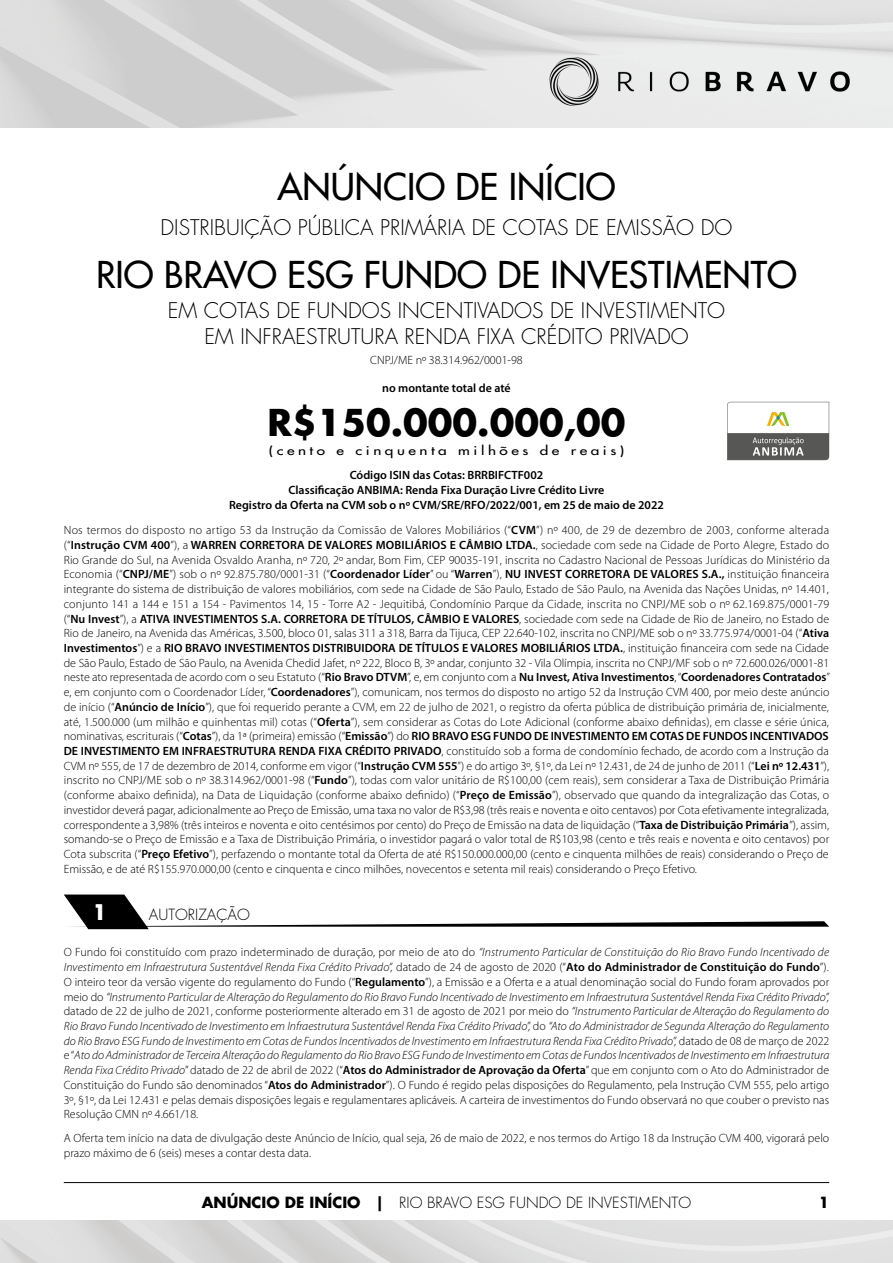
<style>
.page{position:relative;width:893px;height:1263px;background:#fff}
.page>*{position:absolute;margin:0;border:0;box-sizing:border-box;transform-origin:0 0}
.t1{font:36px "Futura LT";color:#000}
.t2{font:700 36px "Futura LT";color:#000}
.t3{font:300 21px/25.8px "Futura LT";color:#000;text-align:center}
.t4{font:700 21px "Futura LT";color:#fff}
.t5{font:300 15px "Futura LT";color:#000}
.t6{font:700 15px "Futura LT";color:#000}
.t7{font:300 12px/14.7px "Myriad Pro";color:#000;text-align:justify}
.t8{font:italic 300 12px/14.7px "Myriad Pro";letter-spacing:-.005em;color:#000;text-align:justify}
.t9{font:600 12px/15px "Myriad Pro";color:#000;text-align:center}
.t10{font:12px "Futura LT";letter-spacing:.23em;color:#000;scale:1.28 1}
.s1{font-weight:600}
.s2{font-style:normal}
.s3{font-weight:600;font-style:normal}
.s4{font-weight:700}
</style>
<div class="page">
<hr style="left:64px;top:1182px;width:765px;height:1px;background:#000">
<img style="left:0;top:0;width:893px;height:127px">
<img style="left:0;top:1220px;width:893px;height:43px">
<svg style="left:727px;top:402px;width:102px;height:58px"></svg>
<svg style="left:64px;top:894px;width:765px;height:35px"></svg>
<h1 class="t1" style="left:277px;top:163px;width:340px">ANÚNCIO DE INÍCIO</h1>
<h2 class="t3" style="left:161px;top:215px;width:573px">DISTRIBUIÇÃO PÚBLICA PRIMÁRIA DE COTAS DE EMISSÃO DO</h2>
<h1 class="t1" style="left:96px;top:251px;width:702px">RIO BRAVO ESG FUNDO DE INVESTIMENTO</h1>
<h2 class="t3" style="left:168px;top:298px;width:559px">EM COTAS DE FUNDOS INCENTIVADOS DE INVESTIMENTO<br>EM INFRAESTRUTURA RENDA FIXA CRÉDITO PRIVADO</h2>
<p class="t7" style="left:370px;top:352px;width:154px">CNPJ/ME nº 38.314.962/0001-98</p>
<p class="t9" style="left:382px;top:380px;width:130px">no montante total de até</p>
<h1 class="t2" style="left:267px;top:398px;width:359px">R$150.000.000,00</h1>
<p class="t10" style="left:269px;top:443px;width:279px">(cento e cinquenta milhões de reais)</p>
<p class="t9" style="left:229px;top:468px;width:436px">Código ISIN das Cotas: BRRBIFCTF002<br>Classificação ANBIMA: Renda Fixa Duração Livre Crédito Livre<br>Registro da Oferta na CVM sob o nº CVM/SRE/RFO/2022/001, em 25 de maio de 2022</p>
<p class="t7" style="left:64px;top:523px;width:768px">Nos termos do disposto no artigo 53 da Instrução da Comissão de Valores Mobiliários (“<span class="s1">CVM</span>”) nº 400, de 29 de dezembro de 2003, conforme alterada (“<span class="s1">Instrução CVM 400</span>”), a <span class="s1">WARREN CORRETORA DE VALORES MOBILIÁRIOS E CÂMBIO LTDA.</span>, sociedade com sede na Cidade de Porto Alegre, Estado do Rio Grande do Sul, na Avenida Osvaldo Aranha, nº 720, 2º andar, Bom Fim, CEP 90035-191, inscrita no Cadastro Nacional de Pessoas Jurídicas do Ministério da Economia (“<span class="s1">CNPJ/ME</span>”) sob o nº 92.875.780/0001-31 (“<span class="s1">Coordenador Líder</span>” ou “<span class="s1">Warren</span>”), <span class="s1">NU INVEST CORRETORA DE VALORES S.A.,</span> instituição financeira integrante do sistema de distribuição de valores mobiliários, com sede na Cidade de São Paulo, Estado de São Paulo, na Avenida das Nações Unidas, nº 14.401, conjunto 141 a 144 e 151 a 154 - Pavimentos 14, 15 - Torre A2 - Jequitibá, Condomínio Parque da Cidade, inscrita no CNPJ/ME sob o nº 62.169.875/0001-79 (“<span class="s1">Nu Invest</span>”), a <span class="s1">ATIVA INVESTIMENTOS S.A. CORRETORA DE TÍTULOS, CÂMBIO E VALORES</span>, sociedade com sede na Cidade de Rio de Janeiro, no Estado de Rio de Janeiro, na Avenida das Américas, 3.500, bloco 01, salas 311 a 318, Barra da Tijuca, CEP 22.640-102, inscrita no CNPJ/ME sob o nº 33.775.974/0001-04 (“<span class="s1">Ativa Investimentos</span>”) e a <span class="s1">RIO BRAVO INVESTIMENTOS DISTRIBUIDORA DE TÍTULOS E VALORES MOBILIÁRIOS LTDA.</span>, instituição financeira com sede na Cidade de São Paulo, Estado de São Paulo, na Avenida Chedid Jafet, nº 222, Bloco B, 3º andar, conjunto 32 - Vila Olímpia, inscrita no CNPJ/MF sob o nº 72.600.026/0001-81 neste ato representada de acordo com o seu Estatuto (“<span class="s1">Rio Bravo DTVM</span>”, e, em conjunto com a <span class="s1">Nu Invest, Ativa Investimentos</span>, “<span class="s1">Coordenadores Contratados</span>” e, em conjunto com o Coordenador Líder, “<span class="s1">Coordenadores</span>”), comunicam, nos termos do disposto no artigo 52 da Instrução CVM 400, por meio deste anúncio de início (“<span class="s1">Anúncio de Início</span>”), que foi requerido perante a CVM, em 22 de julho de 2021, o registro da oferta pública de distribuição primária de, inicialmente, até, 1.500.000 (um milhão e quinhentas mil) cotas (“<span class="s1">Oferta</span>”), sem considerar as Cotas do Lote Adicional (conforme abaixo definidas), em classe e série única, nominativas, escriturais (“<span class="s1">Cotas</span>”), da 1ª (primeira) emissão (“<span class="s1">Emissão</span>”) do <span class="s1">RIO BRAVO ESG FUNDO DE INVESTIMENTO EM COTAS DE FUNDOS INCENTIVADOS DE INVESTIMENTO EM INFRAESTRUTURA RENDA FIXA CRÉDITO PRIVADO</span>, constituído sob a forma de condomínio fechado, de acordo com a Instrução da CVM nº 555, de 17 de dezembro de 2014, conforme em vigor (“<span class="s1">Instrução CVM 555</span>”) e do artigo 3º, §1º, da Lei nº 12.431, de 24 de junho de 2011 (“<span class="s1">Lei nº 12.431</span>”), inscrito no CNPJ/ME sob o nº 38.314.962/0001-98 (“<span class="s1">Fundo</span>”), todas com valor unitário de R$100,00 (cem reais), sem considerar a Taxa de Distribuição Primária (conforme abaixo definida), na Data de Liquidação (conforme abaixo definido) (“<span class="s1">Preço de Emissão</span>”), observado que quando da integralização das Cotas, o investidor deverá pagar, adicionalmente ao Preço de Emissão, uma taxa no valor de R$3,98 (três reais e noventa e oito centavos) por Cota efetivamente integralizada, correspondente a 3,98% (três inteiros e noventa e oito centésimos por cento) do Preço de Emissão na data de liquidação (“<span class="s1">Taxa de Distribuição Primária</span>”), assim, somando-se o Preço de Emissão e a Taxa de Distribuição Primária, o investidor pagará o valor total de R$103,98 (cento e três reais e noventa e oito centavos) por Cota subscrita (“<span class="s1">Preço Efetivo</span>”), perfazendo o montante total da Oferta de até R$150.000.000,00 (cento e cinquenta milhões de reais) considerando o Preço de Emissão, e de até R$155.970.000,00 (cento e cinquenta e cinco milhões, novecentos e setenta mil reais) considerando o Preço Efetivo.</p>
<h2 class="t4" style="left:92px;top:898px;width:16px">1</h2>
<p class="t5" style="left:149px;top:905px;width:103px">AUTORIZAÇÃO</p>
<p class="t8" style="left:64px;top:945px;width:767px"><span class="s2">O Fundo foi constituído com prazo indeterminado de duração, por meio de ato do</span> “Instrumento Particular de Constituição do Rio Bravo Fundo Incentivado de Investimento em Infraestrutura Sustentável Renda Fixa Crédito Privado”, <span class="s2">datado de 24 de agosto de 2020 (“</span><span class="s3">Ato do Administrador de Constituição do Fundo</span><span class="s2">”).<br>O inteiro teor da versão vigente do regulamento do Fundo (“</span><span class="s3">Regulamento</span><span class="s2">”), a Emissão e a Oferta e a atual denominação social do Fundo foram aprovados por meio do</span> “Instrumento Particular de Alteração do Regulamento do Rio Bravo Fundo Incentivado de Investimento em Infraestrutura Sustentável Renda Fixa Crédito Privado”, <span class="s2">datado de 22 de julho de 2021, conforme posteriormente alterado em 31 de agosto de 2021 por meio do</span> “Instrumento Particular de Alteração do Regulamento do Rio Bravo Fundo Incentivado de Investimento em Infraestrutura Sustentável Renda Fixa Crédito Privado”, <span class="s2">do</span> “Ato do Administrador de Segunda Alteração do Regulamento do Rio Bravo ESG Fundo de Investimento em Cotas de Fundos Incentivados de Investimento em Infraestrutura Renda Fixa Crédito Privado”, <span class="s2">datado de 08 de março de 2022 e “</span>Ato do Administrador de Terceira Alteração do Regulamento do Rio Bravo ESG Fundo de Investimento em Cotas de Fundos Incentivados de Investimento em Infraestrutura Renda Fixa Crédito Privado<span class="s2">” datado de 22 de abril de 2022 (“</span><span class="s3">Atos do Administrador de Aprovação da Oferta</span><span class="s2">” que em conjunto com o Ato do Administrador de Constituição do Fundo são denominados “</span><span class="s3">Atos do Administrador</span><span class="s2">”). O Fundo é regido pelas disposições do Regulamento, pela Instrução CVM 555, pelo artigo 3º, §1º, da Lei 12.431 e pelas demais disposições legais e regulamentares aplicáveis. A carteira de investimentos do Fundo observará no que couber o previsto nas Resolução CMN nº 4.661/18.</span></p>
<p class="t7" style="left:64px;top:1131px;width:767px">A Oferta tem início na data de divulgação deste Anúncio de Início, qual seja, 26 de maio de 2022, e nos termos do Artigo 18 da Instrução CVM 400, vigorará pelo prazo máximo de 6 (seis) meses a contar desta data.</p>
<p class="t5" style="left:202px;top:1193px;width:491px"><span class="s4">ANÚNCIO DE INÍCIO |</span> RIO BRAVO ESG FUNDO DE INVESTIMENTO</p>
<p class="t6" style="left:819px;top:1192px;width:12px">1</p>
</div>
